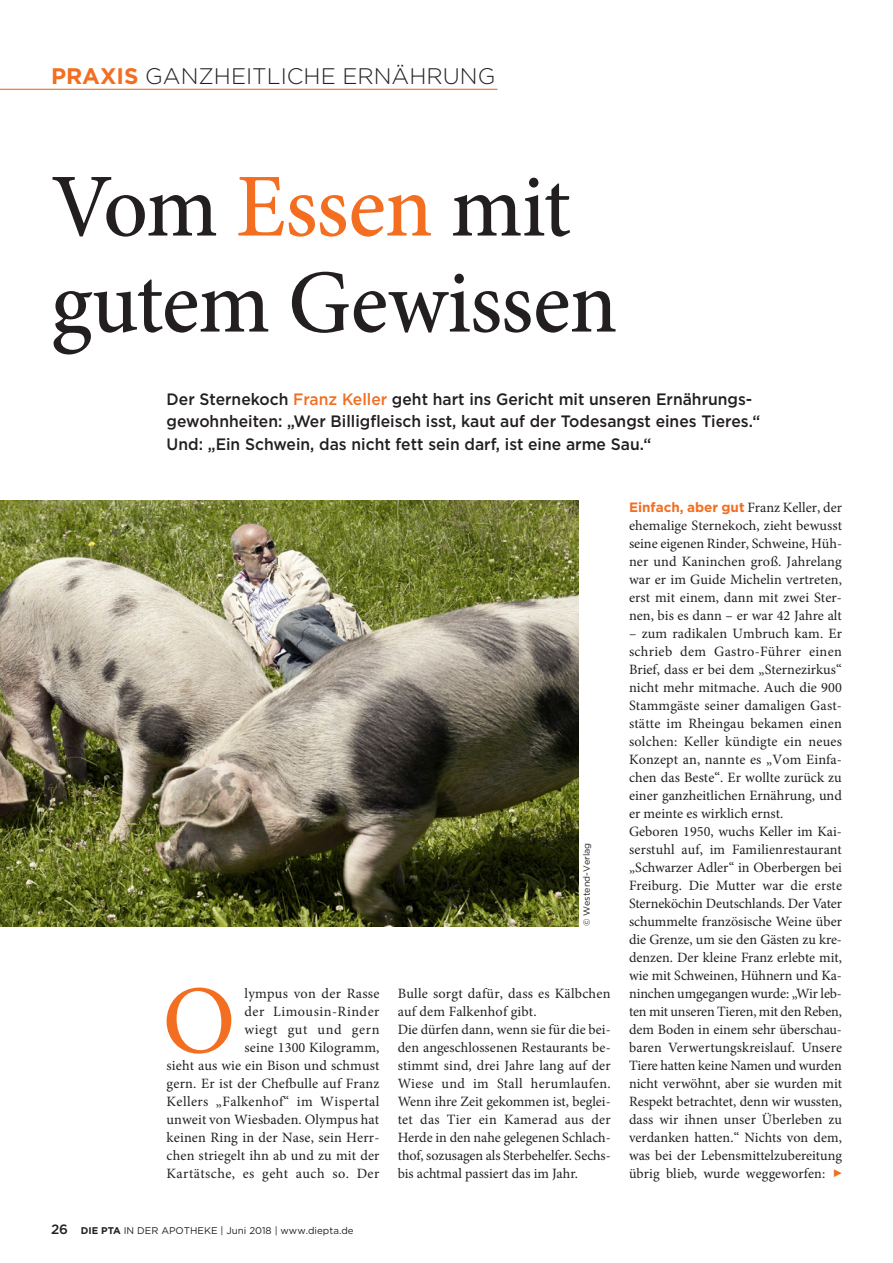
<style>
.page{position:relative;width:893px;height:1263px;background:#fff}
.page>*{position:absolute;margin:0;border:0;box-sizing:border-box;transform-origin:0 0}
.t1{font:97.2px "Minion Pro";color:#f36e21}
.t2{font:500 90px/96px "Minion Pro";letter-spacing:-.01em;color:#231f20}
.t3{font:300 22.5px "Gotham";color:#231f20}
.t4{font:500 16.5px/22.5px "Gotham";color:#231f20;scale:.95 1}
.t5{font:14.25px/18px "Minion Pro";letter-spacing:.005em;color:#231f20}
.t6{font:700 13.5px "Gotham";color:#f36e21}
.t7{font:9.75px "Gotham";color:#231f20}
.t8{font:9px "Gotham";color:#231f20}
.s1{font-weight:700;color:#f36e21}
.s2{color:#f36e21}
.s3{font-weight:500;font-size:13.5px}
.s4{font-weight:700}
.s5{font-family:"Minion Pro";font-weight:400;font-size:14.25px;color:#231f20}
</style>
<div class="page">
<hr style="left:0;top:89px;width:497px;height:1px;background:#f36e21">
<img style="left:0;top:500px;width:578px;height:426px">
<h3 class="t3" style="left:51px;top:62px;width:446px"><span class="s1">PRAXIS</span> GANZHEITLICHE ERNÄHRUNG</h3>
<h2 class="t2" style="left:51px;top:159px;width:568px">Vom <span class="s2">Essen</span> mit gutem Gewissen</h2>
<p class="t4" style="left:167px;top:387px;width:627px">Der Sternekoch <span class="s2">Franz Keller</span> geht hart ins Gericht mit unseren Ernährungs&shy;gewohnheiten: „Wer Billigfleisch isst, kaut auf der Todesangst eines Tieres.“<br>Und: „Ein Schwein, das nicht fett sein darf, ist eine arme Sau.“</p>
<p class="t8" style="left:581px;top:926px;width:85px;rotate:-90deg">© Westend-Verlag</p>
<h1 class="t1" style="left:162px;top:956px;width:75px">O</h1>
<p class="t5" style="left:167px;top:985px;width:214px;text-align:right">lympus von der Rasse<br>der Limousin-Rinder<br>wiegt gut und gern<br>seine 1300 Kilogramm,<br>sieht aus wie ein Bison und schmust gern. Er ist der Chefbulle auf Franz<br>Kellers „Falkenhof“ im Wispertal unweit von Wiesbaden. Olympus hat keinen Ring in der Nase, sein Herr&shy;chen striegelt ihn ab und zu mit der<br>Kartätsche, es geht auch so. Der</p>
<p class="t5" style="left:398px;top:985px;width:214px">Bulle sorgt dafür, dass es Kälbchen auf dem Falkenhof gibt.<br>Die dürfen dann, wenn sie für die bei&shy;den angeschlossenen Restaurants be&shy;stimmt sind, drei Jahre lang auf der Wiese und im Stall herumlaufen.<br>Wenn ihre Zeit gekommen ist, beglei&shy;tet das Tier ein Kamerad aus der Herde in den nahe gelegenen Schlach&shy;thof, sozusagen als Sterbehelfer. Sechs&shy;bis achtmal passiert das im Jahr.</p>
<p class="t7" style="left:51px;top:1224px;width:304px"><span class="s3">26</span> <span class="s4">DIE PTA</span> IN DER APOTHEKE | Juni 2018 | www.diepta.de</p>
<p class="t6" style="left:629px;top:498px;width:215px">Einfach, aber gut <span class="s5">Franz Keller, der</span></p>
<p class="t5" style="left:629px;top:517px;width:215px;text-align:justify">ehemalige Sternekoch, zieht bewusst seine eigenen Rinder, Schweine, Hüh&shy;ner und Kaninchen groß. Jahrelang war er im Guide Michelin vertreten, erst mit einem, dann mit zwei Ster&shy;nen, bis es dann – er war 42 Jahre alt</p>
<p class="t5" style="left:629px;top:625px;width:214px">– zum radikalen Umbruch kam. Er schrieb dem Gastro-Führer einen Brief, dass er bei dem „Sternezirkus“ nicht mehr mitmache. Auch die 900<br>Stammgäste seiner damaligen Gast&shy;stätte im Rheingau bekamen einen solchen: Keller kündigte ein neues Konzept an, nannte es „Vom Einfa&shy;chen das Beste“. Er wollte zurück zu einer ganzheitlichen Ernährung, und er meinte es wirklich ernst.<br>Geboren 1950, wuchs Keller im Kai&shy;serstuhl auf, im Familienrestaurant „Schwarzer Adler“ in Oberbergen bei Freiburg. Die Mutter war die erste Sterneköchin Deutschlands. Der Vater schummelte französische Weine über die Grenze, um sie den Gästen zu kre&shy;denzen. Der kleine Franz erlebte mit, wie mit Schweinen, Hühnern und Ka&shy;ninchen umgegangen wurde: „Wir leb&shy;ten mit unseren Tieren, mit den Reben, dem Boden in einem sehr überschau&shy;baren Verwertungskreislauf. Unsere Tiere hatten keine Namen und wurden nicht verwöhnt, aber sie wurden mit Respekt betrachtet, denn wir wussten, dass wir ihnen unser Überleben zu verdanken hatten.“ Nichts von dem, was bei der Lebensmittelzubereitung übrig blieb, wurde weggeworfen:</p>
</div>
